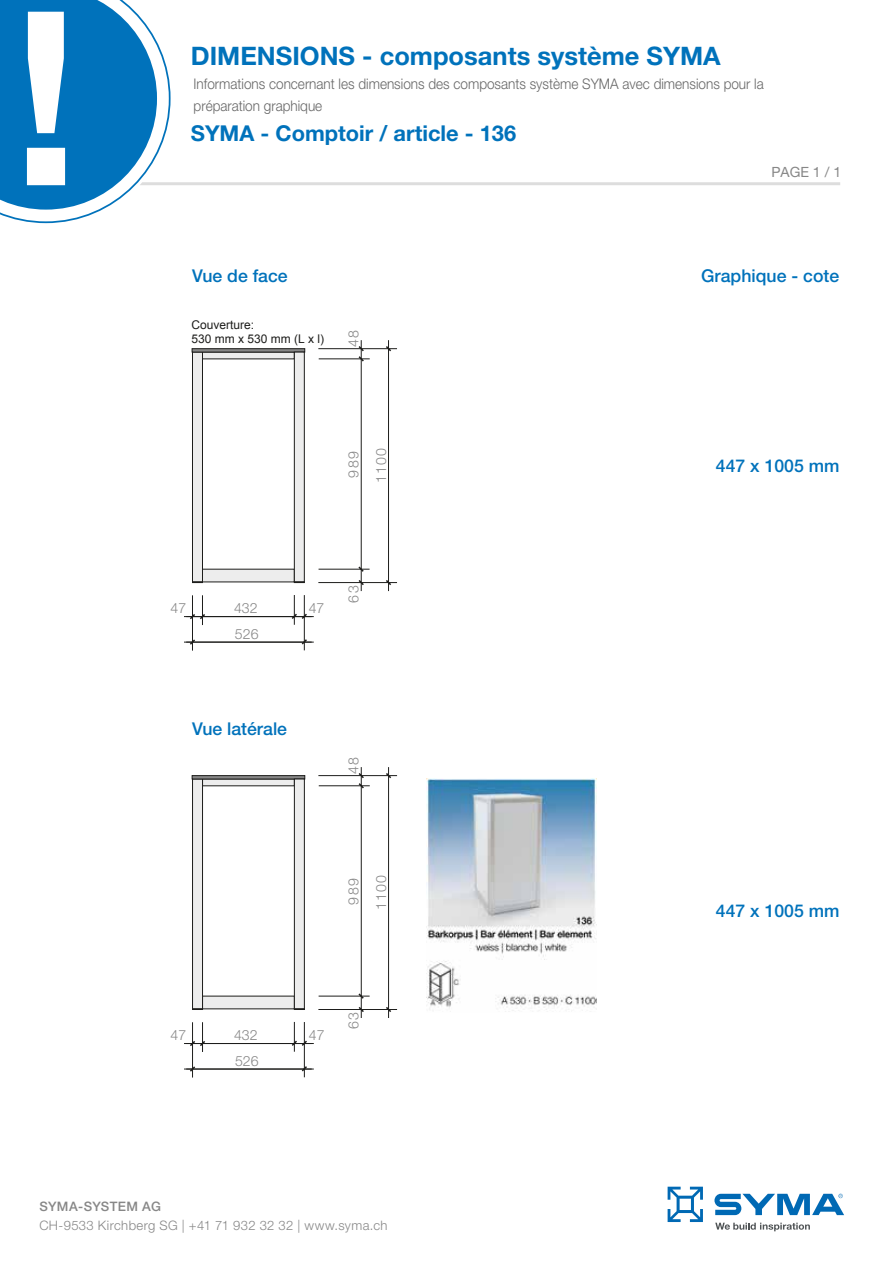
<style>
.page{position:relative;width:893px;height:1263px;background:#fff}
.page>*{position:absolute;margin:0;border:0;box-sizing:border-box;transform-origin:0 0}
.t1{font:700 243px "Helvetica Neue LT Std";color:#fff}
.t2{font:700 25.5px "Helvetica Neue LT Std";color:#0072bb}
.t3{font:700 21.9px "Helvetica Neue LT Std";color:#0072bb}
.t4{font:500 17.7px "Helvetica Neue LT Std";color:#0072bb}
.t5{font:300 14.7px/21.9px "Helvetica Neue LT Std";color:#676767;scale:.93 1}
.t6{font:300 14.1px/27.6px "Helvetica Neue LT Std";color:#878787;text-align:center}
.t7{font:14.1px "Helvetica Neue LT Std";color:#878787}
.t8{font:300 13.05px "Helvetica Neue LT Std";letter-spacing:.025em;color:#878787}
.t9{font:500 13.05px "Helvetica Neue LT Std";letter-spacing:.03em;color:#878787}
.t10{font:12px/13.4px "Arial";color:#1d1d1b}
</style>
<div class="page">
<svg style="left:0;top:0;width:840px;height:223px"></svg>
<div style="left:202px;top:996px;width:93px;height:13px;background:#ededed"></div>
<div style="left:202px;top:779px;width:93px;height:7px;background:#ededed;border:1px solid #1d1d1b"></div>
<div style="left:192px;top:779px;width:11px;height:230px;background:#ededed;border:1px solid #1d1d1b"></div>
<hr style="left:192px;top:1022px;width:1px;height:55px;background:#1d1d1b">
<hr style="left:184px;top:1043px;width:130px;height:1px;background:#1d1d1b">
<hr style="left:184px;top:1069px;width:130px;height:1px;background:#1d1d1b">
<hr style="left:202px;top:1022px;width:1px;height:30px;background:#1d1d1b">
<hr style="left:294px;top:1022px;width:1px;height:30px;background:#1d1d1b">
<hr style="left:304px;top:1022px;width:1px;height:55px;background:#1d1d1b">
<svg style="left:188px;top:1041px;width:19px;height:5px"></svg>
<svg style="left:188px;top:1066px;width:9px;height:6px"></svg>
<svg style="left:290px;top:1039px;width:19px;height:8px"></svg>
<svg style="left:300px;top:1064px;width:9px;height:9px"></svg>
<hr style="left:318px;top:1009px;width:79px;height:1px;background:#1d1d1b">
<hr style="left:361px;top:767px;width:1px;height:251px;background:#1d1d1b">
<hr style="left:388px;top:767px;width:1px;height:251px;background:#1d1d1b">
<hr style="left:319px;top:996px;width:51px;height:1px;background:#1d1d1b">
<hr style="left:319px;top:785px;width:51px;height:1px;background:#1d1d1b">
<hr style="left:318px;top:775px;width:79px;height:1px;background:#1d1d1b">
<svg style="left:357px;top:992px;width:8px;height:22px"></svg>
<svg style="left:386px;top:1005px;width:5px;height:9px"></svg>
<svg style="left:357px;top:771px;width:8px;height:19px"></svg>
<svg style="left:384px;top:771px;width:9px;height:9px"></svg>
<svg style="left:192px;top:775px;width:113px;height:4px"></svg>
<div style="left:294px;top:779px;width:11px;height:230px;background:#ededed;border:1px solid #1d1d1b"></div>
<div style="left:202px;top:569px;width:92px;height:13px;background:#ededed"></div>
<div style="left:202px;top:352px;width:92px;height:7px;background:#ededed;border:1px solid #1d1d1b"></div>
<div style="left:192px;top:352px;width:11px;height:230px;background:#ededed;border:1px solid #1d1d1b"></div>
<hr style="left:192px;top:595px;width:1px;height:56px;background:#1d1d1b">
<hr style="left:184px;top:616px;width:130px;height:1px;background:#1d1d1b">
<hr style="left:184px;top:642px;width:130px;height:1px;background:#1d1d1b">
<hr style="left:202px;top:595px;width:1px;height:30px;background:#1d1d1b">
<hr style="left:294px;top:595px;width:1px;height:30px;background:#1d1d1b">
<hr style="left:304px;top:595px;width:1px;height:55px;background:#1d1d1b">
<svg style="left:188px;top:614px;width:19px;height:6px"></svg>
<svg style="left:188px;top:639px;width:9px;height:6px"></svg>
<svg style="left:290px;top:612px;width:19px;height:9px"></svg>
<svg style="left:300px;top:638px;width:9px;height:8px"></svg>
<hr style="left:318px;top:582px;width:79px;height:1px;background:#1d1d1b">
<hr style="left:361px;top:340px;width:1px;height:251px;background:#1d1d1b">
<hr style="left:388px;top:340px;width:1px;height:251px;background:#1d1d1b">
<hr style="left:319px;top:569px;width:51px;height:1px;background:#1d1d1b">
<hr style="left:319px;top:359px;width:51px;height:1px;background:#1d1d1b">
<hr style="left:318px;top:348px;width:79px;height:1px;background:#1d1d1b">
<svg style="left:357px;top:565px;width:8px;height:22px"></svg>
<svg style="left:384px;top:580px;width:9px;height:5px"></svg>
<svg style="left:357px;top:344px;width:8px;height:19px"></svg>
<svg style="left:384px;top:346px;width:9px;height:6px"></svg>
<svg style="left:192px;top:348px;width:113px;height:4px"></svg>
<div style="left:294px;top:352px;width:10px;height:230px;background:#ededed;border:1px solid #1d1d1b"></div>
<img style="left:427px;top:778px;width:169px;height:234px">
<svg style="left:668px;top:1187px;width:35px;height:35px"></svg>
<svg style="left:715px;top:1223px;width:95px;height:8px"></svg>
<svg style="left:714px;top:1194px;width:130px;height:21px"></svg>
<h1 class="t1" style="left:12px;top:-52px;width:69px">!</h1>
<h2 class="t2" style="left:191px;top:40px;width:531px">DIMENSIONS - composants système SYMA</h2>
<p class="t5" style="left:194px;top:73px;width:615px">Informations concernant les dimensions des composants système SYMA avec dimensions pour la préparation graphique</p>
<h3 class="t3" style="left:191px;top:119px;width:327px">SYMA - Comptoir / article - 136</h3>
<p class="t7" style="left:771px;top:164px;width:71px">PAGE 1 / 1</p>
<p class="t4" style="left:192px;top:265px;width:97px">Vue de face</p>
<p class="t4" style="left:701px;top:265px;width:139px">Graphique - cote</p>
<p class="t10" style="left:192px;top:319px;width:134px">Couverture:<br>530 mm x 530 mm (L x l)</p>
<p class="t6" style="left:339px;top:347px;width:19px;rotate:-90deg">48</p>
<p class="t6" style="left:339px;top:483px;width:36px;rotate:-90deg">989<br>11 00</p>
<p class="t6" style="left:171px;top:594px;width:17px">47</p>
<p class="t6" style="left:234px;top:594px;width:25px">432</p>
<p class="t6" style="left:309px;top:594px;width:17px">47</p>
<p class="t6" style="left:235px;top:620px;width:25px">526</p>
<p class="t6" style="left:339px;top:602px;width:19px;rotate:-90deg">63</p>
<p class="t4" style="left:192px;top:718px;width:96px">Vue latérale</p>
<p class="t6" style="left:339px;top:774px;width:19px;rotate:-90deg">48</p>
<p class="t6" style="left:339px;top:909px;width:36px;rotate:-90deg">989<br>11 00</p>
<p class="t6" style="left:171px;top:1021px;width:17px">47</p>
<p class="t6" style="left:234px;top:1021px;width:25px">432</p>
<p class="t6" style="left:309px;top:1021px;width:17px">47</p>
<p class="t6" style="left:235px;top:1047px;width:25px">526</p>
<p class="t6" style="left:339px;top:1029px;width:19px;rotate:-90deg">63</p>
<p class="t4" style="left:716px;top:456px;width:125px">447 x 1005 mm</p>
<p class="t4" style="left:716px;top:900px;width:125px">447 x 1005 mm</p>
<p class="t9" style="left:39px;top:1198px;width:123px">SYMA-SYSTEM AG</p>
<p class="t8" style="left:39px;top:1217px;width:350px">CH-9533 Kirchberg SG | +41 71 932 32 32 | www.syma.ch</p>
</div>
